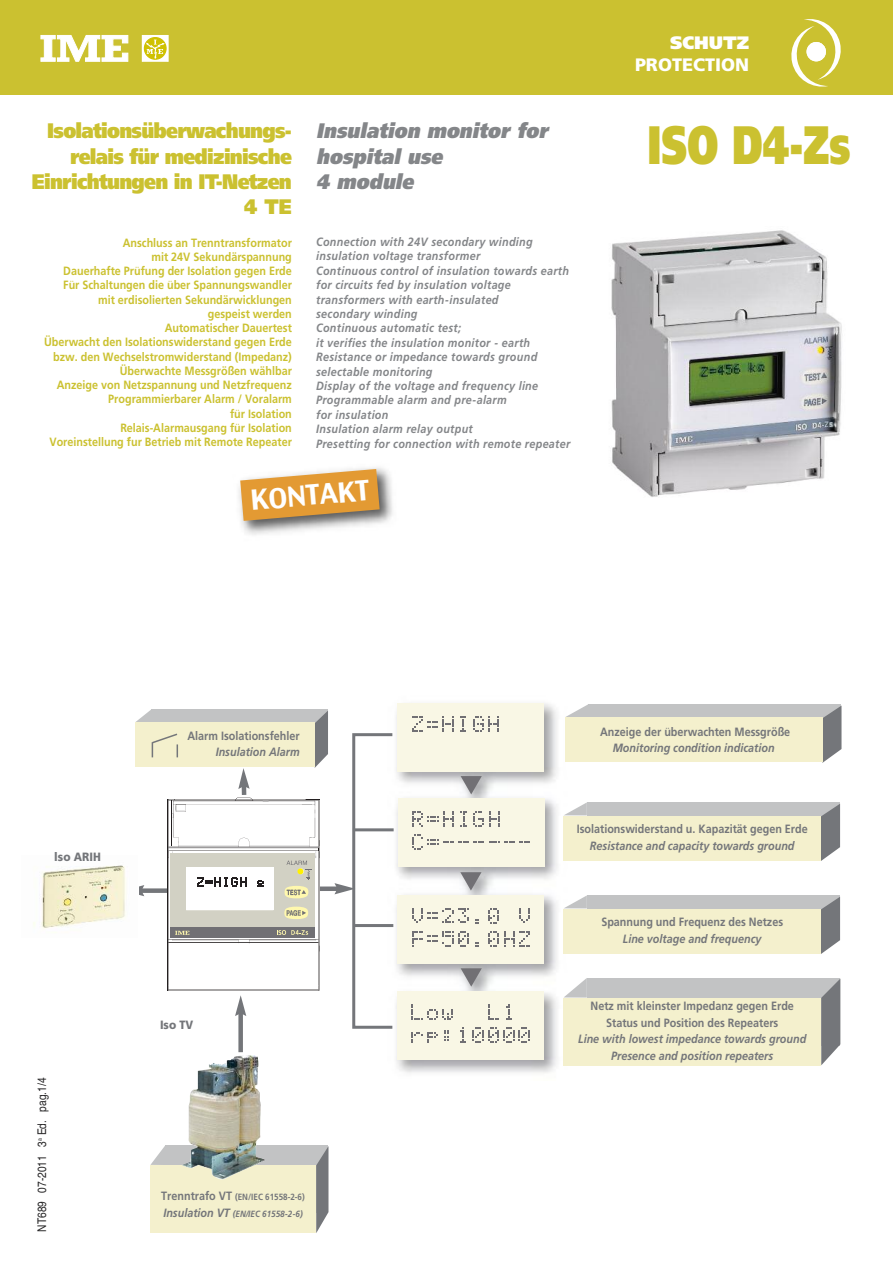
<style>
.page{position:relative;width:893px;height:1263px;background:#fff}
.page>*{position:absolute;margin:0;border:0;box-sizing:border-box;transform-origin:0 0}
.t1{font:900 54px "Frutiger";color:#cbc130;scale:.7 1}
.t2{font:27px "Charcoal CY";color:#fff}
.t3{font:900 21px/25.2px "Frutiger";letter-spacing:-.035em;color:#cbc130;text-align:right;scale:.9 1}
.t4{font:italic 900 21px/25.2px "Frutiger";color:#848689;scale:.9 1}
.t5{font:900 18px "Frutiger";color:#fff}
.t6{font:900 18px "Frutiger";color:#fff}
.t7{font:700 12px/14.2px "Frutiger";color:#cbc130;text-align:right;scale:.9 1}
.t8{font:italic 700 12px/14.4px "Frutiger";letter-spacing:.03em;color:#848689;scale:.9 1}
.t9{font:700 12px/16.5px "Frutiger";color:#74767a;text-align:center;scale:.9 1}
.t10{font:italic 700 12px/16.5px "Frutiger";color:#74767a;text-align:center;scale:.9 1}
.t11{font:12px "Helvetica";color:#272627;scale:.85 1}
.t12{font:900 12px "Frutiger";color:#74767a;scale:.9 1}
.t13{font:700 9px/16.5px "Frutiger";color:#74767a;scale:.9 1}
.s1{font-family:"Koz Min Pr 6 N";font-weight:500}
.s2{font-style:italic}
.s3{font-size:12px}
.s4{font-style:italic;font-size:12px}
</style>
<div class="page">
<img style="left:611px;top:230px;width:231px;height:267px">
<div style="left:0;top:0;width:893px;height:95px;background:#cbc130"></div>
<svg style="left:41px;top:35px;width:87px;height:27px"></svg>
<div style="left:142px;top:35px;width:26px;height:26px;background:#fff"></div>
<div style="left:142px;top:35px;width:26px;height:27px;border:1px solid #fff"></div>
<svg style="left:143px;top:37px;width:24px;height:23px"></svg>
<svg style="left:144px;top:38px;width:22px;height:21px"></svg>
<div style="left:144px;top:37px;width:23px;height:23px;border:1px solid #cfc101;border-radius:50%"></div>
<svg style="left:146px;top:40px;width:19px;height:19px"></svg>
<svg style="left:791px;top:19px;width:50px;height:68px"></svg>
<div style="left:806px;top:42px;width:20px;height:19px;background:#fff;border-radius:50%"></div>
<img style="left:387px;top:703px;width:180px;height:370px">
<div style="left:398px;top:704px;width:146px;height:68px;background:#f9f7e5"></div>
<svg style="left:460px;top:716px;width:6px;height:16px"></svg>
<svg style="left:412px;top:716px;width:41px;height:16px"></svg>
<svg style="left:473px;top:716px;width:26px;height:16px"></svg>
<div style="left:398px;top:895px;width:146px;height:68px;background:#f9f7e5"></div>
<svg style="left:412px;top:908px;width:57px;height:15px"></svg>
<svg style="left:519px;top:908px;width:11px;height:15px"></svg>
<svg style="left:412px;top:931px;width:57px;height:15px"></svg>
<svg style="left:475px;top:942px;width:4px;height:4px"></svg>
<svg style="left:488px;top:931px;width:42px;height:15px"></svg>
<div style="left:398px;top:798px;width:146px;height:69px;background:#f9f7e5"></div>
<svg style="left:460px;top:811px;width:7px;height:16px"></svg>
<svg style="left:412px;top:811px;width:42px;height:16px"></svg>
<svg style="left:473px;top:811px;width:27px;height:16px"></svg>
<svg style="left:412px;top:834px;width:118px;height:16px"></svg>
<div style="left:397px;top:991px;width:147px;height:69px;background:#f9f7e5"></div>
<svg style="left:411px;top:1004px;width:42px;height:16px"></svg>
<svg style="left:488px;top:1004px;width:11px;height:16px"></svg>
<svg style="left:506px;top:1004px;width:6px;height:16px"></svg>
<svg style="left:460px;top:1027px;width:6px;height:16px"></svg>
<svg style="left:444px;top:1030px;width:5px;height:11px"></svg>
<svg style="left:411px;top:1032px;width:27px;height:11px"></svg>
<svg style="left:472px;top:1027px;width:58px;height:16px"></svg>
<svg style="left:461px;top:776px;width:21px;height:18px"></svg>
<svg style="left:460px;top:872px;width:21px;height:18px"></svg>
<svg style="left:461px;top:968px;width:21px;height:19px"></svg>
<svg style="left:475px;top:919px;width:4px;height:4px"></svg>
<svg style="left:488px;top:908px;width:11px;height:15px"></svg>
<hr style="left:353px;top:828px;width:41px;height:3px;background:#74767a">
<hr style="left:354px;top:924px;width:39px;height:3px;background:#74767a">
<div style="left:587px;top:803px;width:253px;height:44px;background:#c2c3c4"></div>
<svg style="left:821px;top:804px;width:19px;height:57px"></svg>
<svg style="left:564px;top:802px;width:23px;height:13px"></svg>
<div style="left:564px;top:816px;width:257px;height:44px;background:#f4f0cd"></div>
<div style="left:587px;top:896px;width:253px;height:44px;background:#c2c3c4"></div>
<svg style="left:821px;top:897px;width:19px;height:57px"></svg>
<svg style="left:564px;top:895px;width:23px;height:13px"></svg>
<div style="left:564px;top:909px;width:257px;height:44px;background:#f4f0cd"></div>
<div style="left:588px;top:704px;width:253px;height:45px;background:#c2c3c4"></div>
<svg style="left:822px;top:706px;width:19px;height:57px"></svg>
<svg style="left:565px;top:704px;width:23px;height:13px"></svg>
<div style="left:565px;top:717px;width:257px;height:45px;background:#f4f0cd"></div>
<div style="left:587px;top:978px;width:253px;height:68px;background:#c2c3c4"></div>
<svg style="left:821px;top:979px;width:19px;height:86px"></svg>
<svg style="left:564px;top:978px;width:23px;height:19px"></svg>
<div style="left:564px;top:998px;width:257px;height:67px;background:#f4f0cd"></div>
<img style="left:33px;top:865px;width:91px;height:68px">
<img style="left:380px;top:468px;width:13px;height:56px">
<div style="left:166px;top:1145px;width:162px;height:68px;background:#c2c3c4"></div>
<svg style="left:316px;top:1147px;width:12px;height:86px"></svg>
<svg style="left:150px;top:1146px;width:15px;height:19px"></svg>
<div style="left:150px;top:1165px;width:166px;height:68px;background:#f4f0cd"></div>
<div style="left:238px;top:1012px;width:5px;height:40px;background:#74767a"></div>
<svg style="left:124px;top:467px;width:256px;height:549px"></svg>
<img style="left:182px;top:1055px;width:83px;height:125px">
<h3 class="t3" style="left:32px;top:120px;width:290px">Isolationsüberwachungs&shy;relais für medizinische<br>Einrichtungen in IT-Netzen<br>4 TE</h3>
<p class="t7" style="left:44px;top:236px;width:277px">Anschluss an Trenntransformator<br>mit 24V Sekundärspannung<br>Dauerhafte Pru<span class="s1">̈</span>fung der Isolation gegen Erde Fu<span class="s1">̈</span>r Schaltungen die u<span class="s1">̈</span>ber Spannungswandler mit erdisolierten Sekundärwicklungen<br>gespeist werden<br>Automatischer Dauertest<br>Überwacht den Isolationswiderstand gegen Erde bzw. den Wechselstromwiderstand (Impedanz)<br>Überwachte Messgrößen wählbar<br>Anzeige von Netzspannung und Netzfrequenz Programmierbarer Alarm / Voralarm<br>fu<span class="s1">̈</span>r Isolation<br>Relais-Alarmausgang fu<span class="s1">̈</span>r Isolation Voreinstellung <span class="s1">̈</span>fur Betrieb mit Remote Repeater</p>
<h3 class="t4" style="left:316px;top:120px;width:263px">Insulation monitor for hospital use<br>4 module</h3>
<p class="t8" style="left:316px;top:236px;width:284px">Connection with 24V secondary winding insulation voltage transformer<br>Continuous control of insulation towards earth for circuits fed by insulation voltage transformers with earth-insulated<br>secondary winding<br>Continuous automatic test;<br>it verifies the insulation monitor - earth Resistance or impedance towards ground selectable monitoring<br>Display of the voltage and frequency line Programmable alarm and pre-alarm<br>for insulation<br>Insulation alarm relay output<br>Presetting for connection with remote repeater</p>
<h2 class="t2" style="left:249px;top:485px;width:121px;rotate:-5deg">KONTAKT</h2>
<h3 class="t6" style="left:670px;top:36px;width:80px">SCHUTZ</h3>
<h3 class="t5" style="left:635px;top:57px;width:116px">PROTECTION</h3>
<h1 class="t1" style="left:647px;top:124px;width:291px">ISO D4-Zs</h1>
<p class="t9" style="left:187px;top:728px;width:126px">Alarm Isolationsfehler</p>
<p class="t10" style="left:216px;top:745px;width:95px">Insulation Alarm</p>
<p class="t9" style="left:600px;top:724px;width:213px">Anzeige der u<span class="s1">̈</span>berwachten Messgröße<br><span class="s2">Monitoring condition indication</span></p>
<p class="t12" style="left:54px;top:852px;width:53px">lso ARIH</p>
<p class="t11" style="left:35px;top:1232px;width:183px;rotate:-90deg">NT689 07-2011 3<sup>a</sup> Ed. pag.1/4</p>
<p class="t12" style="left:160px;top:1020px;width:39px">Iso TV</p>
<p class="t13" style="left:161px;top:1189px;width:161px"><span class="s3">Trenntrafo VT</span> (EN/IEC 61558-2-6)<br><span class="s4">Insulation VT</span> <span class="s2">(EN/IEC 61558-2-6)</span></p>
<p class="t9" style="left:577px;top:821px;width:258px">Isolationswiderstand u. Kapazität gegen Erde</p>
<p class="t10" style="left:590px;top:838px;width:229px">Resistance and capacity towards ground</p>
<p class="t9" style="left:601px;top:914px;width:203px">Spannung und Frequenz des Netzes</p>
<p class="t10" style="left:623px;top:931px;width:156px">Line voltage and frequency</p>
<p class="t9" style="left:591px;top:999px;width:228px">Netz mit kleinster Impedanz gegen Erde<br>Status und Position des Repeaters</p>
<p class="t10" style="left:578px;top:1032px;width:255px">Line with lowest impedance towards ground<br>Presence and position repeaters</p>
</div>
